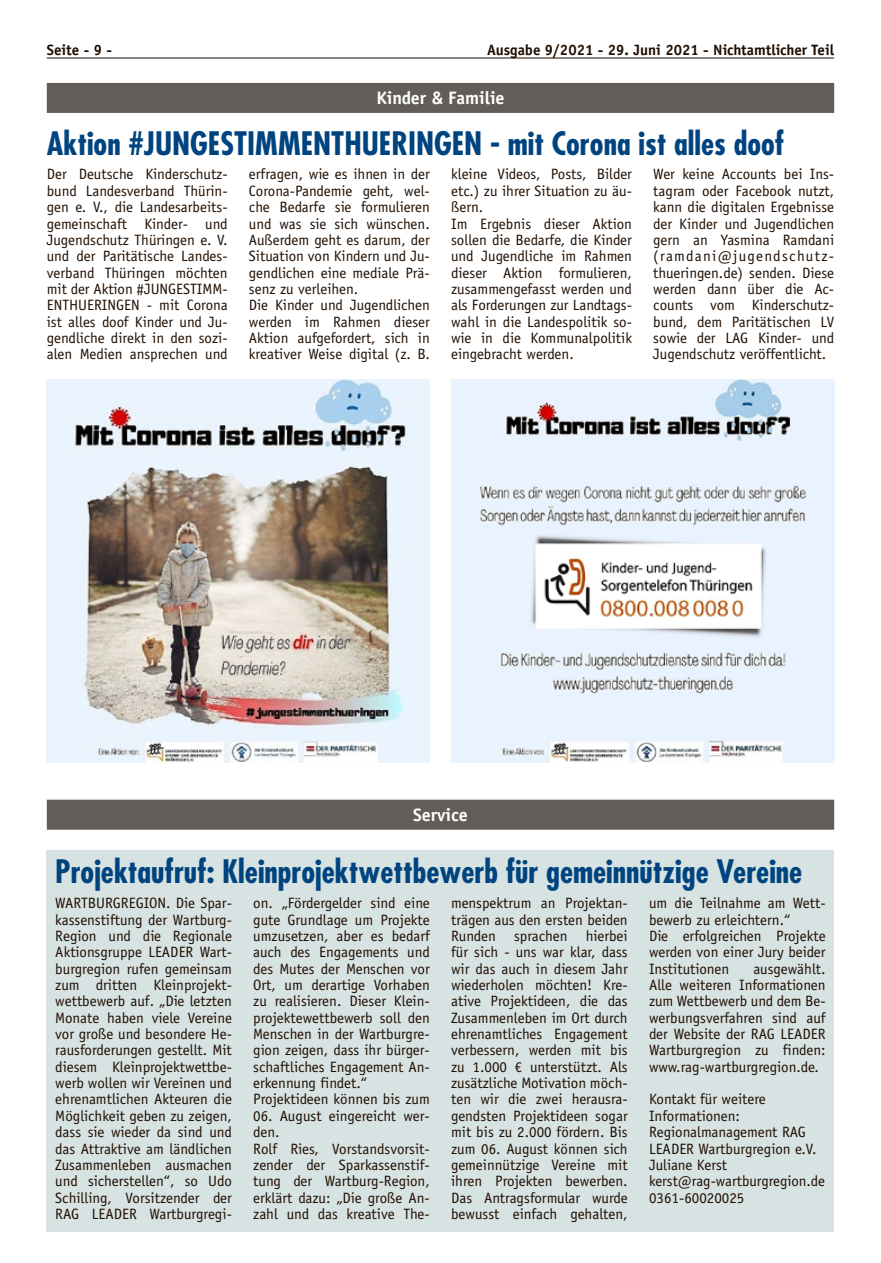
<style>
.page{position:relative;width:881px;height:1263px;background:#fff}
.page>*{position:absolute;margin:0;border:0;box-sizing:border-box;transform-origin:0 0}
.t1{font:700 condensed 31.5px "Futura LT";color:#00447f}
.t2{font:700 18px "Officina Sans LT";color:#fff}
.t3{font:15px/16.4px "Officina Sans LT";color:#200e00}
.t4{font:700 15px "Officina Sans LT";color:#200e00}
</style>
<div class="page">
<hr style="left:47px;top:58px;width:786px;height:1px;background:#200e00">
<div style="left:47px;top:83px;width:786px;height:30px;background:#625d58"></div>
<img style="left:47px;top:379px;width:382px;height:383px">
<img style="left:451px;top:379px;width:382px;height:383px">
<div style="left:47px;top:800px;width:786px;height:30px;background:#625d58"></div>
<div style="left:47px;top:850px;width:786px;height:381px;background:#d7e2e3"></div>
<p class="t4" style="left:47px;top:40px;width:67px">Seite - 9 -</p>
<p class="t4" style="left:487px;top:40px;width:348px">Ausgabe 9/2021 - 29. Juni 2021 - Nichtamtlicher Teil</p>
<p class="t2" style="left:376px;top:87px;width:129px">Kinder &amp; Familie</p>
<h1 class="t1" style="left:47px;top:123px;width:738px">Aktion #JUNGESTIMMENTHUERINGEN - mit Corona ist alles doof</h1>
<p class="t3" style="left:47px;top:166px;width:182px;text-align:justify">Der Deutsche Kinderschutz&shy;bund Landesverband Thürin&shy;gen e. V., die Landesarbeits&shy;gemeinschaft Kinder- und Jugendschutz Thüringen e. V. und der Paritätische Landes&shy;verband Thüringen möchten mit der Aktion #JUNGESTIMM-ENTHUERINGEN - mit Corona ist alles doof Kinder und Ju&shy;gendliche direkt in den sozi&shy;alen Medien ansprechen und</p>
<p class="t3" style="left:249px;top:166px;width:182px">erfragen, wie es ihnen in der<br>Corona-Pandemie geht, wel&shy;che Bedarfe sie formulieren und was sie sich wünschen.<br>Außerdem geht es darum, der<br>Situation von Kindern und Ju&shy;gendlichen eine mediale Prä&shy;senz zu verleihen.<br>Die Kinder und Jugendlichen werden im Rahmen dieser<br>Aktion aufgefordert, sich in kreativer Weise digital (z. B.</p>
<p class="t3" style="left:451px;top:166px;width:182px">kleine Videos, Posts, Bilder etc.) zu ihrer Situation zu äu&shy;ßern.<br>Im Ergebnis dieser Aktion sollen die Bedarfe, die Kinder und Jugendliche im Rahmen dieser Aktion formulieren, zusammengefasst werden und als Forderungen zur Landtags&shy;wahl in die Landespolitik so&shy;wie in die Kommunalpolitik eingebracht werden.</p>
<p class="t3" style="left:653px;top:166px;width:182px;text-align:justify">Wer keine Accounts bei Ins&shy;tagram oder Facebook nutzt, kann die digitalen Ergebnisse der Kinder und Jugendlichen gern an Yasmina Ramdani (ramdani@jugendschutz&shy;thueringen.de) senden. Diese werden dann über die Ac&shy;counts vom Kinderschutz&shy;bund, dem Paritätischen LV sowie der LAG Kinder- und Jugendschutz veröffentlicht.</p>
<p class="t2" style="left:413px;top:804px;width:56px">Service</p>
<h1 class="t1" style="left:55px;top:852px;width:748px">Projektaufruf: Kleinprojektwettbewerb für gemeinnützige Vereine</h1>
<p class="t3" style="left:55px;top:895px;width:178px;text-align:justify">WARTBURGREGION. Die Spar&shy;kassenstiftung der Wartburg-Region und die Regionale Aktionsgruppe LEADER Wart&shy;burgregion rufen gemeinsam zum dritten Kleinprojekt&shy;wettbewerb auf. „Die letzten Monate haben viele Vereine vor große und besondere He&shy;rausforderungen gestellt. Mit diesem Kleinprojektwettbe&shy;werb wollen wir Vereinen und ehrenamtlichen Akteuren die Möglichkeit geben zu zeigen, dass sie wieder da sind und das Attraktive am ländlichen Zusammenleben ausmachen und sicherstellen“, so Udo Schilling, Vorsitzender der RAG LEADER Wartburgregi-</p>
<p class="t3" style="left:253px;top:895px;width:178px">on. „Fördergelder sind eine gute Grundlage um Projekte umzusetzen, aber es bedarf auch des Engagements und des Mutes der Menschen vor<br>Ort, um derartige Vorhaben zu realisieren. Dieser Klein&shy;projektewettbewerb soll den<br>Menschen in der Wartburgre&shy;gion zeigen, dass ihr bürger&shy;schaftliches Engagement An&shy;erkennung findet.“<br>Projektideen können bis zum</p>
<p class="t3" style="left:451px;top:895px;width:178px;text-align:justify">menspektrum an Projektan&shy;trägen aus den ersten beiden Runden sprachen hierbei für sich - uns war klar, dass wir das auch in diesem Jahr wiederholen möchten! Kre&shy;ative Projektideen, die das Zusammenleben im Ort durch ehrenamtliches Engagement verbessern, werden mit bis zu 1.000 € unterstützt. Als zusätzliche Motivation möch&shy;ten wir die zwei herausra&shy;gendsten Projektideen sogar mit bis zu 2.000 fördern. Bis zum 06. August können sich gemeinnützige Vereine mit ihren Projekten bewerben.<br>Das Antragsformular wurde bewusst einfach gehalten,</p>
<p class="t3" style="left:648px;top:895px;width:178px">um die Teilnahme am Wett&shy;bewerb zu erleichtern.“<br>Die erfolgreichen Projekte werden von einer Jury beider<br>Institutionen</p>
<p class="t3" style="left:648px;top:960px;width:178px;text-align:justify;text-indent:104px">ausgewählt.<br>Alle weiteren Informationen zum Wettbewerb und dem Be&shy;werbungsverfahren sind auf der Website der RAG LEADER Wartburgregion zu finden: www.rag-wartburgregion.de.</p>
<p class="t3" style="left:648px;top:1091px;width:177px">Kontakt für weitere<br>Informationen:<br>Regionalmanagement RAG<br>LEADER Wartburgregion e.V.<br>Juliane Kerst kerst@rag-wartburgregion.de<br>0361-60020025</p>
<p class="t3" style="left:253px;top:1107px;width:178px">06. August eingereicht wer&shy;den.<br>Rolf Ries, Vorstandsvorsit&shy;zender der Sparkassenstif&shy;tung der Wartburg-Region, erklärt dazu: „Die große An&shy;zahl und das kreative The-</p>
</div>
